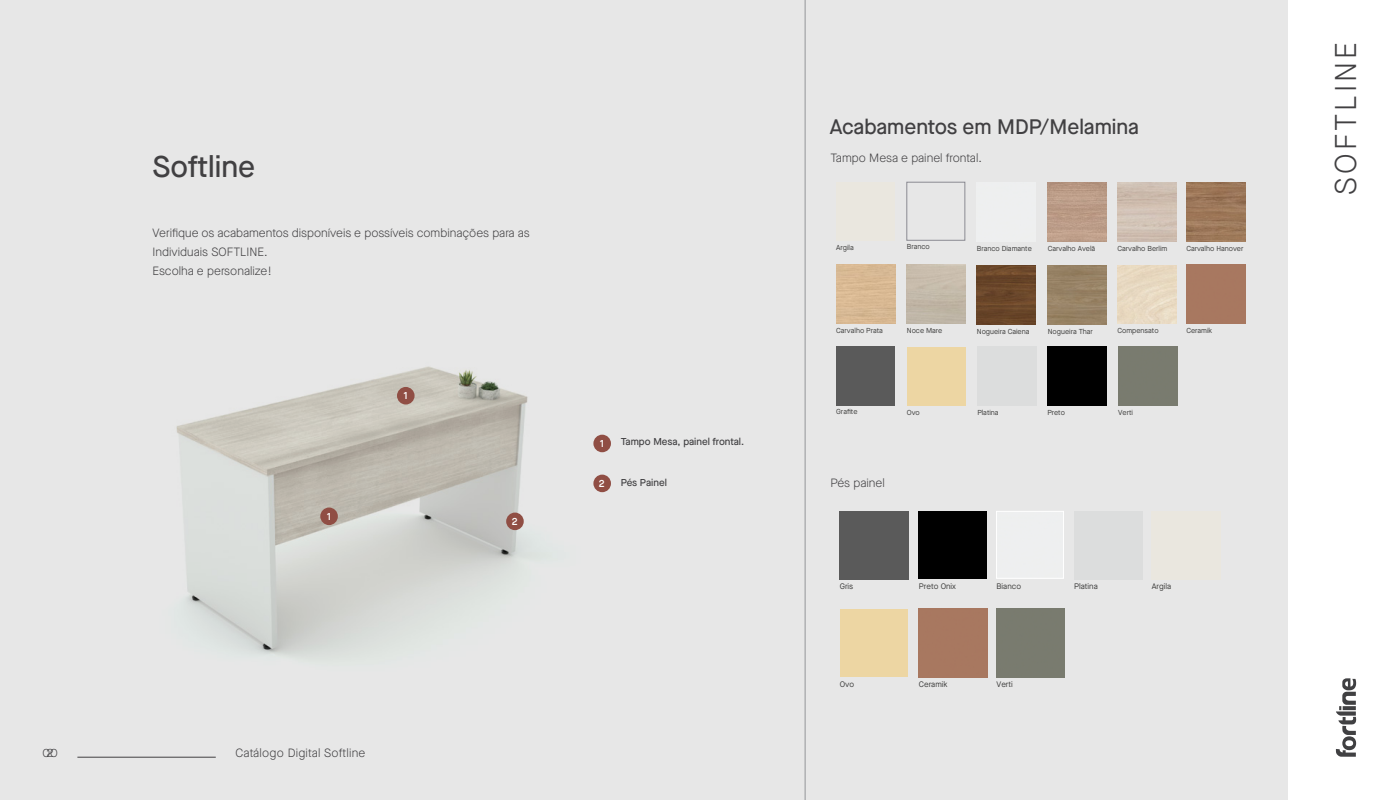
<style>
.page{position:relative;width:1398px;height:800px;background:#fff}
.page>*{position:absolute;margin:0;border:0;box-sizing:border-box;transform-origin:0 0}
.t1{font:300 30px "Maison Neue";letter-spacing:.1em;color:#414042}
.t2{font:500 30px "Maison Neue";color:#414042}
.t3{font:500 21px "Maison Neue";color:#414042}
.t4{font:300 12px/19.2px "Maison Neue";color:#414042}
.t5{font:300 12px "Maison Neue";letter-spacing:.02em;color:#414042}
.t6{font:500 10px "Maison Neue";color:#414042}
.t7{font:600 10px "Maison Neue";color:#fff}
.t8{font:8px "Maison Neue";color:#3c3c3b}
.t9{font:7.3px "Maison Neue";color:#3c3c3b}
.t10{font:7.2px "Maison Neue";color:#3c3c3b}
</style>
<div class="page">
<svg style="left:1335px;top:678px;width:21px;height:78px"></svg>
<div style="left:0;top:0;width:1287px;height:799px;background:#e7e7e7"></div>
<img style="left:176px;top:366px;width:435px;height:291px">
<hr style="left:805px;top:0;width:1px;height:799px;background:#939598">
<hr style="left:77px;top:756px;width:139px;height:1px;background:#414042">
<div style="left:320px;top:507px;width:18px;height:18px;background:#904e44;border-radius:50%"></div>
<div style="left:397px;top:387px;width:17px;height:17px;background:#904e44;border-radius:50%"></div>
<div style="left:506px;top:512px;width:18px;height:18px;background:#904e44;border-radius:50%"></div>
<div style="left:593px;top:434px;width:18px;height:18px;background:#904e44;border-radius:50%"></div>
<div style="left:593px;top:474px;width:18px;height:18px;background:#904e44;border-radius:50%"></div>
<div style="left:919px;top:511px;width:67px;height:67px;background:#000"></div>
<div style="left:996px;top:511px;width:67px;height:67px;border:1px solid #fff"></div>
<div style="left:840px;top:608px;width:67px;height:68px;background:#edd6a3"></div>
<div style="left:906px;top:347px;width:59px;height:58px;background:#edd6a3"></div>
<div style="left:1047px;top:347px;width:59px;height:58px;background:#000"></div>
<img style="left:1117px;top:265px;width:59px;height:59px">
<img style="left:976px;top:265px;width:59px;height:59px">
<div style="left:906px;top:182px;width:59px;height:58px;border:1px solid #8b8b92"></div>
<img style="left:1047px;top:182px;width:59px;height:59px">
<img style="left:1186px;top:182px;width:59px;height:59px">
<h3 class="t4" style="left:43px;top:743px;width:17px">020</h3>
<h1 class="t2" style="left:153px;top:146px;width:104px">Softline</h1>
<h3 class="t4" style="left:153px;top:223px;width:378px">Verifique os acabamentos disponíveis e possíveis combinações para as<br>Individuais SOFTLINE.<br>Escolha e personalize!</h3>
<h3 class="t7" style="left:327px;top:509px;width:6px">1</h3>
<h3 class="t7" style="left:403px;top:389px;width:6px">1</h3>
<h3 class="t7" style="left:512px;top:514px;width:7px">2</h3>
<h3 class="t7" style="left:600px;top:437px;width:6px">1</h3>
<h3 class="t6" style="left:621px;top:435px;width:125px">Tampo Mesa, painel frontal.</h3>
<h3 class="t7" style="left:599px;top:476px;width:7px">2</h3>
<h3 class="t6" style="left:621px;top:475px;width:48px">Pés Painel</h3>
<h3 class="t5" style="left:235px;top:744px;width:132px">Catálogo Digital Softline</h3>
<h2 class="t3" style="left:829px;top:113px;width:311px">Acabamentos em MDP/Melamina</h2>
<p class="t9" style="left:836px;top:118px;width:48px">Carvalho Prata</p>
<p class="t9" style="left:906px;top:118px;width:43px">Compensato</p>
<p class="t9" style="left:977px;top:118px;width:41px">Cinza Matrix</p>
<p class="t9" style="left:1047px;top:118px;width:23px">Grafite</p>
<p class="t9" style="left:1118px;top:118px;width:19px">Preto</p>
<h3 class="t4" style="left:830px;top:148px;width:153px">Tampo Mesa e painel frontal.</h3>
<p class="t10" style="left:836px;top:242px;width:19px">Argila</p>
<p class="t10" style="left:906px;top:242px;width:24px">Branco</p>
<p class="t10" style="left:976px;top:243px;width:56px">Branco Diamante</p>
<p class="t10" style="left:1047px;top:243px;width:49px">Carvalho Avelã</p>
<p class="t10" style="left:1117px;top:243px;width:51px">Carvalho Berlim</p>
<p class="t10" style="left:1186px;top:243px;width:59px">Carvalho Hanover</p>
<p class="t10" style="left:836px;top:325px;width:48px">Carvalho Prata</p>
<p class="t10" style="left:1186px;top:325px;width:27px">Ceramik</p>
<p class="t10" style="left:906px;top:325px;width:37px">Noce Mare</p>
<p class="t10" style="left:1117px;top:326px;width:43px">Compensato</p>
<p class="t10" style="left:976px;top:326px;width:54px">Nogueira Caiena</p>
<p class="t10" style="left:1047px;top:326px;width:47px">Nogueira Thar</p>
<p class="t10" style="left:836px;top:407px;width:23px">Grafite</p>
<p class="t10" style="left:906px;top:408px;width:15px">Ovo</p>
<p class="t10" style="left:977px;top:408px;width:23px">Platina</p>
<p class="t10" style="left:1047px;top:408px;width:19px">Preto</p>
<p class="t10" style="left:1118px;top:407px;width:16px">Verti</p>
<h3 class="t4" style="left:830px;top:473px;width:56px">Pés painel</h3>
<p class="t8" style="left:839px;top:580px;width:15px">Gris</p>
<p class="t8" style="left:919px;top:580px;width:39px">Preto Onix</p>
<p class="t8" style="left:996px;top:580px;width:26px">Bianco</p>
<p class="t8" style="left:839px;top:678px;width:16px">Ovo</p>
<p class="t8" style="left:919px;top:678px;width:30px">Ceramik</p>
<p class="t8" style="left:996px;top:678px;width:18px">Verti</p>
<p class="t8" style="left:1074px;top:580px;width:25px">Platina</p>
<p class="t8" style="left:1151px;top:581px;width:21px">Argila</p>
<h1 class="t1" style="left:1326px;top:195px;width:154px;rotate:-90deg">SOFTLINE</h1>
</div>
